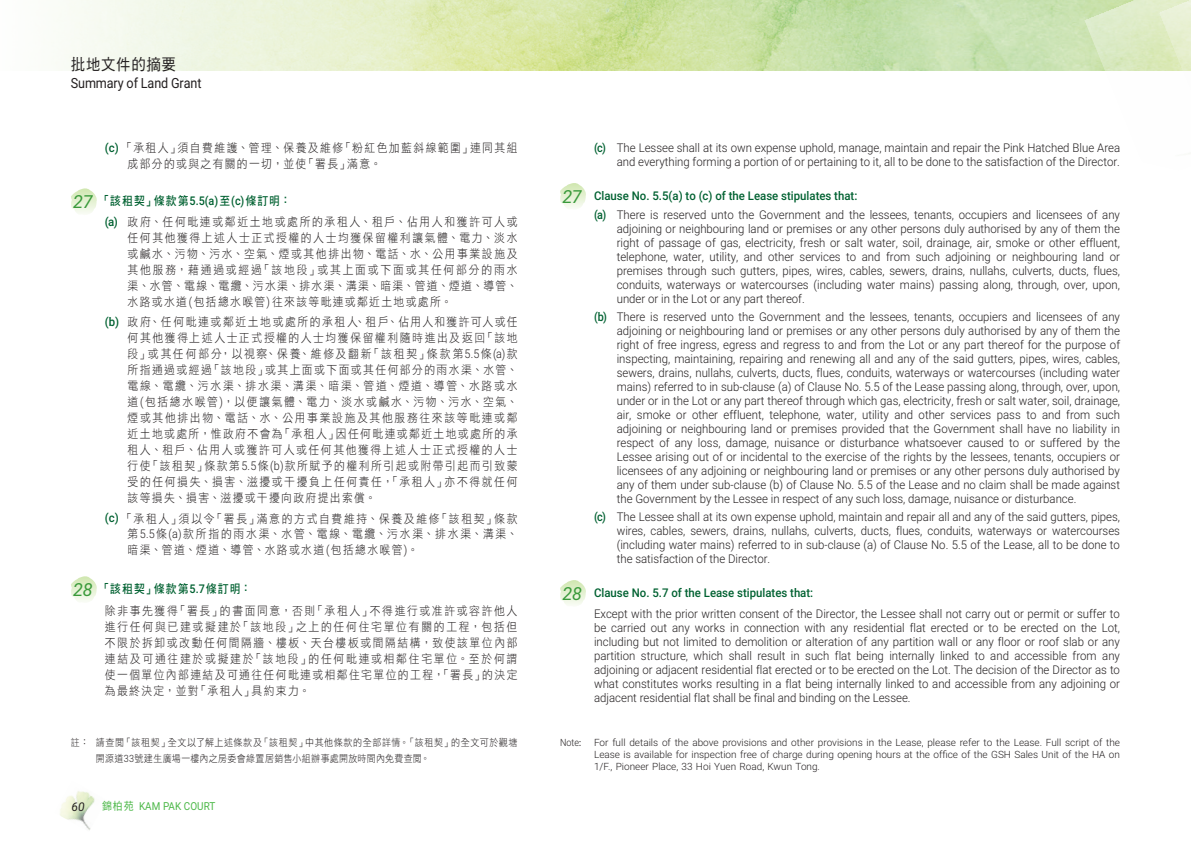
<style>
.page{position:relative;width:1191px;height:842px;background:#fff}
.page>*{position:absolute;margin:0;border:0;box-sizing:border-box;transform-origin:0 0}
.t1{font:italic 18px "Roboto";letter-spacing:-.02em;color:#3a9a3b}
.Running_Head_Left{font:16px "DF Hei HK W5";letter-spacing:.05em;color:#231f20;scale:.9 1}
.Running_Head_Left-2{font:14px "Roboto";letter-spacing:-.01em;color:#231f20;scale:.9 1}
._03_Body_Text_E{font:300 12px/14px "Roboto";color:#231f20;text-align:justify;scale:.95 1}
._03_Body_Text_C{font:12px/16px "DF Hei HK W3";letter-spacing:.13em;color:#231f20;text-align:justify;scale:.9 1}
._03_Body_Text_E-2{font:500 12px "Roboto";color:#006131;scale:.95 1}
._03_Body_Text_C-2{font:12px "DF Hei HK W7";letter-spacing:.1em;color:#006131;scale:.9 1}
.t2{font:italic 12px "Roboto";color:#231f20}
.t3{font:11px "Roboto";letter-spacing:.005em;color:#4cb848;scale:.9 1}
.t4{font:300 10px/12px "Roboto";color:#231f20;text-align:justify}
.t5{font:10px/16px "DF Hei HK W3";letter-spacing:.05em;color:#231f20;scale:.9 1}
.t6{font:300 10px "Roboto";color:#231f20;scale:.9 1}
.s1{font-family:"Roboto";font-weight:500;color:#006131}
.s2{font-family:"Roboto";font-weight:500}
.s3{font-family:"Roboto";font-weight:300}
.s4{font-family:"Noto Sans CJ Ktc"}
.s5{font-weight:500;color:#006131}
.s6{font-family:"DF Hei HK W3";font-weight:400}
</style>
<div class="page">
<img style="left:56px;top:0;width:1028px;height:71px">
<img style="left:1084px;top:0;width:107px;height:71px">
<img style="left:60px;top:791px;width:35px;height:39px">
<svg style="left:71px;top:188px;width:26px;height:26px"></svg>
<svg style="left:71px;top:576px;width:26px;height:26px"></svg>
<svg style="left:560px;top:183px;width:26px;height:25px"></svg>
<svg style="left:560px;top:580px;width:26px;height:25px"></svg>
<p class="Running_Head_Left" style="left:71px;top:56px;width:118px">批地文件的摘要</p>
<p class="Running_Head_Left-2" style="left:71px;top:74px;width:147px">Summary of Land Grant</p>
<p class="_03_Body_Text_C" style="left:128px;top:140px;width:435px;text-indent:-23px"><span class="s1">(c)</span> 「承租人」須自費維護、管理、保養及維修 「粉紅色加藍斜線範圍」連同其組成部分的或與之有關的一切，並使 「署長」滿意。</p>
<p class="t1" style="left:73px;top:189px;width:21px">27</p>
<p class="_03_Body_Text_C-2" style="left:99px;top:195px;width:214px">「該租契」條款第<span class="s2">5.5(a)</span>至<span class="s2">(c)</span>條訂明：</p>
<p class="_03_Body_Text_C" style="left:128px;top:213px;width:435px;text-indent:-23px"><span class="s1">(a)</span> 政府、任何毗連或鄰近土地或處所的承租人、租戶、佔用人和獲許可人或任何其他獲得上述人士正式授權的人士均獲保留權利讓氣體、電力、淡水或鹹水、污物、污水、空氣、煙或其他排出物、電話、水、公用事業設施及其他服務，藉通過或經過 「該地段」或其上面或下面或其任何部分的雨水渠、水管、電線、電纜、污水渠、排水渠、溝渠、暗渠、管道、煙道、導管、水路或水道 <span class="s3">(</span>包括總水喉管<span class="s3">)</span> 往來該等毗連或鄰近土地或處所。</p>
<p class="_03_Body_Text_C" style="left:128px;top:314px;width:435px;text-indent:-23px"><span class="s1">(b)</span> 政府、任何毗連或鄰近土地或處所的承租人、租戶、佔用人和獲許可人或任何其他獲得上述人士正式授權的人士均獲保留權利隨時進出及返回 「該地段」或其任何部分，以視察、保養、維修及翻新 「該租契」條款第<span class="s3">5.5</span>條<span class="s3">(a)</span>款所指通過或經過 「該地段」或其上面或下面或其任何部分的雨水渠、水管、電線、電纜、污水渠、排水渠、溝渠、暗渠、管道、煙道、導管、水路或水道 <span class="s3">(</span>包括總水喉管<span class="s3">)</span>，以便讓氣體、電力、淡水或鹹水、污物、污水、空氣、煙或其他排出物、電話、水、公用事業設施及其他服務往來該等毗連或鄰近土地或處所，惟政府不會為 「承租人」因任何毗連或鄰近土地或處所的承租人、租戶、佔用人或獲許可人或任何其他獲得上述人士正式授權的人士行使 「該租契」條款第<span class="s3">5.5</span>條<span class="s3">(b)</span>款所賦予的權利所引起或附帶引起而引致蒙受的任何損失、損害、滋擾或干擾負上任何責任，「承租人」亦不得就任何該等損失、損害、滋擾或干擾向政府提出索償。</p>
<p class="_03_Body_Text_C" style="left:128px;top:510px;width:435px;text-indent:-23px"><span class="s1">(c)</span> 「承租人」須以令 「署長」滿意的方式自費維持、保養及維修 「該租契」條款第<span class="s3">5.5</span>條<span class="s3">(a)</span>款所指的雨水渠、水管、電線、電纜、污水渠、排水渠、溝渠、暗渠、管道、煙道、導管、水路或水道 <span class="s3">(</span>包括總水喉管<span class="s3">)</span>。</p>
<p class="t1" style="left:73px;top:577px;width:21px">28</p>
<p class="_03_Body_Text_C-2" style="left:99px;top:582px;width:170px">「該租契」條款第<span class="s2">5.7</span>條訂明：</p>
<p class="_03_Body_Text_C" style="left:105px;top:603px;width:460px">除非事先獲得 「署長」的書面同意，否則 「承租人」不得進行或准許或容許他人進行任何與已建或擬建於 「該地段」之上的任何住宅單位有關的工程，包括但不限於拆卸或改動任何間隔牆、樓板、天台樓板或間隔結構，致使該單位內部連結及可通往建於或擬建於 「該地段」的任何毗連或相鄰住宅單位。至於何謂使一個單位內部連結及可通往任何毗連或相鄰住宅單位的工程，「署長」的決定為最終決定，並對 「承租人」具約束力。</p>
<p class="t5" style="left:96px;top:734px;width:470px;text-indent:-25px">註： 請查閱「該租契」全文以了解上述條款及「該租契」中其他條款的全部詳情。「該租契」的全文可於觀塘開源道<span class="s3">33</span>號建生廣場一樓內之房委會綠置居銷售小組辦事處開放時間內免費查閱。</p>
<p class="t2" style="left:72px;top:798px;width:15px">60</p>
<p class="t3" style="left:102px;top:798px;width:127px"><span class="s4">錦柏苑</span> KAM PAK COURT</p>
<p class="_03_Body_Text_E" style="left:594px;top:140px;width:555px;text-align:right"><span class="s5">(c)</span> The Lessee shall at its own expense uphold, manage, maintain and repair the Pink Hatched Blue Area and everything forming a portion of or pertaining to it, all to be done to the satisfaction of the Director.</p>
<p class="t1" style="left:562px;top:184px;width:21px">27</p>
<p class="_03_Body_Text_E-2" style="left:594px;top:187px;width:279px">Clause No. 5.5(a) to (c) of the Lease stipulates that:</p>
<p class="_03_Body_Text_E" style="left:617px;top:207px;width:531px;text-indent:-23px"><span class="s5">(a)</span> There is reserved unto the Government and the lessees, tenants, occupiers and licensees of any adjoining or neighbouring land or premises or any other persons duly authorised by any of them the right of passage of gas, electricity, fresh or salt water, soil, drainage, air, smoke or other effluent, telephone, water, utility, and other services to and from such adjoining or neighbouring land or premises through such gutters, pipes, wires, cables, sewers, drains, nullahs, culverts, ducts, flues, conduits, waterways or watercourses (including water mains) passing along, through, over, upon, under or in the Lot or any part thereof.</p>
<p class="_03_Body_Text_E" style="left:617px;top:309px;width:531px;text-indent:-23px"><span class="s5">(b)</span> There is reserved unto the Government and the lessees, tenants, occupiers and licensees of any adjoining or neighbouring land or premises or any other persons duly authorised by any of them the right of free ingress, egress and regress to and from the Lot or any part thereof for the purpose of inspecting, maintaining, repairing and renewing all and any of the said gutters, pipes, wires, cables, sewers, drains, nullahs, culverts, ducts, flues, conduits, waterways or watercourses (including water mains) referred to in sub-clause (a) of Clause No. 5.5 of the Lease passing along, through, over, upon, under or in the Lot or any part thereof through which gas, electricity, fresh or salt water, soil, drainage, air, smoke or other effluent, telephone, water, utility and other services pass to and from such adjoining or neighbouring land or premises provided that the Government shall have no liability in respect of any loss, damage, nuisance or disturbance whatsoever caused to or suffered by the Lessee arising out of or incidental to the exercise of the rights by the lessees, tenants, occupiers or licensees of any adjoining or neighbouring land or premises or any other persons duly authorised by any of them under sub-clause (b) of Clause No. 5.5 of the Lease and no claim shall be made against the Government by the Lessee in respect of any such loss, damage, nuisance or disturbance.</p>
<p class="_03_Body_Text_E" style="left:617px;top:509px;width:531px;text-indent:-23px"><span class="s5">(c)</span> The Lessee shall at its own expense uphold, maintain and repair all and any of the said gutters, pipes, wires, cables, sewers, drains, nullahs, culverts, ducts, flues, conduits, waterways or watercourses (including water mains) referred to in sub-clause (a) of Clause No. 5.5 of the Lease, all to be done to the satisfaction of the Director.</p>
<p class="t1" style="left:562px;top:581px;width:21px">28</p>
<p class="_03_Body_Text_E-2" style="left:594px;top:584px;width:232px">Clause No. 5.7 of the Lease stipulates that:</p>
<p class="_03_Body_Text_E" style="left:594px;top:606px;width:555px">Except with the prior written consent of the Director, the Lessee shall not carry out or permit or suffer to be carried out any works in connection with any residential flat erected or to be erected on the Lot, including but not limited to demolition or alteration of any partition wall or any floor or roof slab or any partition structure, which shall result in such flat being internally linked to and accessible from any adjoining or adjacent residential flat erected or to be erected on the Lot. The decision of the Director as to what constitutes works resulting in a flat being internally linked to and accessible from any adjoining or adjacent residential flat shall be final and binding on the Lessee.</p>
<p class="t6" style="left:560px;top:735px;width:25px">Note<span class="s6">:</span></p>
<p class="t4" style="left:594px;top:736px;width:527px">For full details of the above provisions and other provisions in the Lease, please refer to the Lease. Full script of the Lease is available for inspection free of charge during opening hours at the office of the GSH Sales Unit of the HA on 1/F., Pioneer Place, 33 Hoi Yuen Road, Kwun Tong.</p>
</div>
